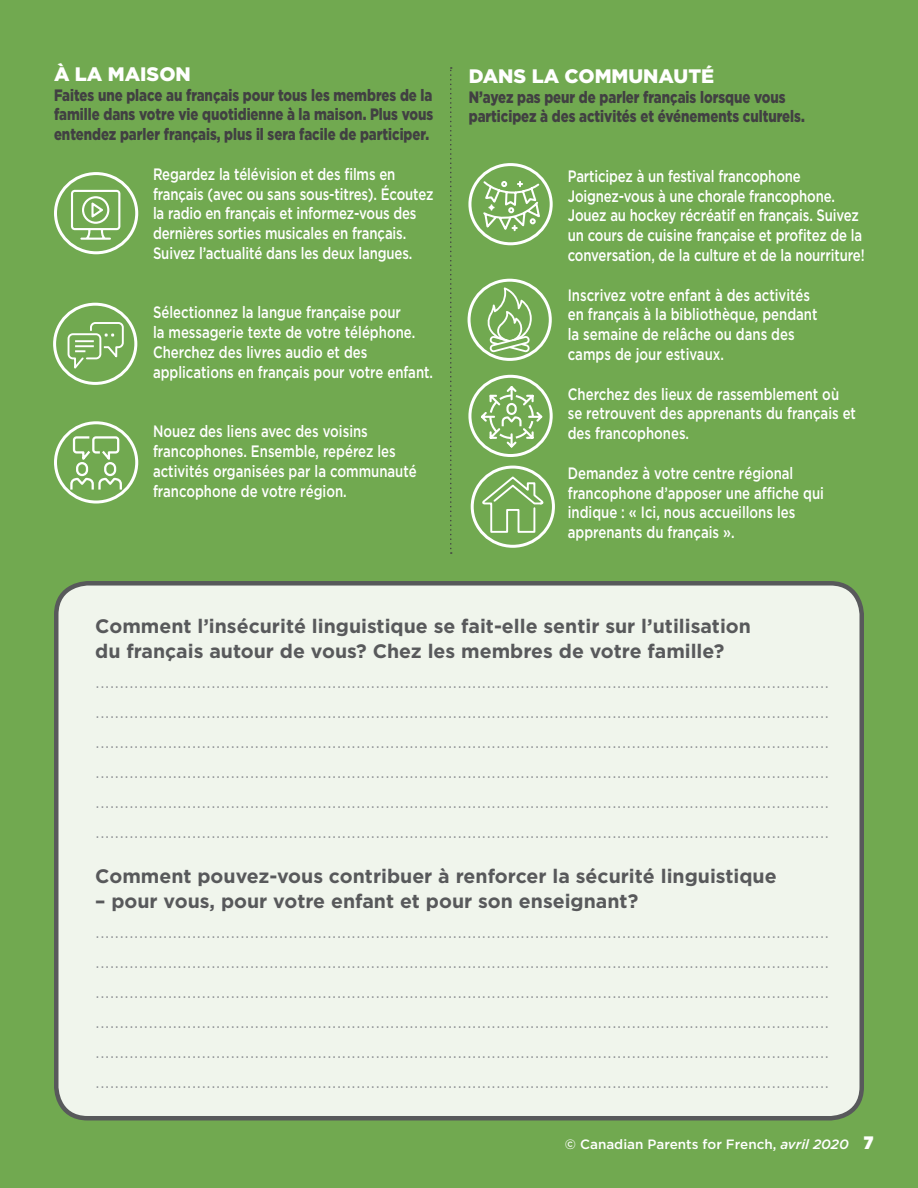
<style>
.page{position:relative;width:918px;height:1188px;background:#71a950}
.page>*{position:absolute;margin:0;border:0;box-sizing:border-box;transform-origin:0 0}
.t1{font:300 21px/30px "Gotham";color:#939598;text-align:justify}
.t2{font:700 19.5px/25.2px "Gotham";color:#58595b}
.t3{font:900 19.5px "Gotham";color:#fff}
.t4{font:500 16.5px/19.8px "Gotham";color:#fff;scale:.8 1}
.t5{font:900 16.5px/19.8px "Gotham";color:#414042;text-align:justify;scale:.8 1}
.t6{font:500 13.5px "Gotham";color:#fff}
.s1{font-style:italic}
.s2{font-family:"Gotham Narrow";font-weight:900;font-size:18px}
</style>
<div class="page">
<svg style="left:470px;top:165px;width:81px;height:79px"></svg>
<div style="left:468px;top:163px;width:85px;height:82px;border:3px solid #fff;border-radius:50%"></div>
<svg style="left:56px;top:174px;width:81px;height:79px"></svg>
<div style="left:54px;top:172px;width:84px;height:82px;border:3px solid #fff;border-radius:50%"></div>
<div style="left:56px;top:583px;width:806px;height:535px;background:#f0f5ec;border-radius:32px"></div>
<div style="left:54px;top:581px;width:810px;height:539px;border:4px solid #58595b;border-radius:32px"></div>
<svg style="left:482px;top:179px;width:60px;height:55px"></svg>
<svg style="left:71px;top:190px;width:49px;height:50px"></svg>
<svg style="left:450px;top:67px;width:2px;height:487px"></svg>
<div style="left:53px;top:303px;width:84px;height:82px;border:3px solid #fff;border-radius:50%"></div>
<svg style="left:67px;top:322px;width:58px;height:51px"></svg>
<div style="left:54px;top:421px;width:84px;height:83px;border:3px solid #fff;border-radius:50%"></div>
<div style="left:76px;top:462px;width:12px;height:14px;border:2px solid #fff;border-radius:5px"></div>
<svg style="left:69px;top:477px;width:54px;height:15px"></svg>
<div style="left:104px;top:462px;width:12px;height:14px;border:2px solid #fff;border-radius:5px"></div>
<svg style="left:72px;top:436px;width:48px;height:29px"></svg>
<div style="left:468px;top:279px;width:84px;height:82px;border:3px solid #fff;border-radius:50%"></div>
<svg style="left:487px;top:287px;width:45px;height:65px"></svg>
<svg style="left:470px;top:376px;width:81px;height:80px"></svg>
<div style="left:468px;top:375px;width:85px;height:82px;border:3px solid #fff;border-radius:50%"></div>
<svg style="left:479px;top:384px;width:65px;height:65px"></svg>
<svg style="left:472px;top:467px;width:81px;height:79px"></svg>
<div style="left:471px;top:466px;width:84px;height:82px;border:3px solid #fff;border-radius:50%"></div>
<svg style="left:483px;top:475px;width:60px;height:59px"></svg>
<p class="t3" style="left:54px;top:60px;width:138px">À LA MAISON</p>
<p class="t5" style="left:54px;top:85px;width:476px">Faites une place au français pour tous les membres de la famille dans votre vie quotidienne à la maison. Plus vous entendez parler français, plus il sera facile de participer.</p>
<p class="t4" style="left:153px;top:164px;width:352px">Regardez la télévision et des films en français (avec ou sans sous-titres). Écoutez la radio en français et informez-vous des dernières sorties musicales en français.<br>Suivez l’actualité dans les deux langues.</p>
<p class="t4" style="left:153px;top:302px;width:352px">Sélectionnez la langue française pour<br>la messagerie texte de votre téléphone.<br>Cherchez des livres audio et des applications en français pour votre enfant.</p>
<p class="t4" style="left:153px;top:421px;width:331px">Nouez des liens avec des voisins francophones. Ensemble, repérez les activités organisées par la communauté francophone de votre région.</p>
<p class="t3" style="left:469px;top:63px;width:247px">DANS LA COMMUNAUTÉ</p>
<p class="t5" style="left:469px;top:87px;width:422px">N’ayez pas peur de parler français lorsque vous participez à des activités et événements culturels.</p>
<p class="t4" style="left:568px;top:166px;width:373px">Participez à un festival francophone Joignez-vous à une chorale francophone.<br>Jouez au hockey récréatif en français. Suivez un cours de cuisine française et profitez de la conversation, de la culture et de la nourriture!</p>
<p class="t4" style="left:568px;top:285px;width:314px">Inscrivez votre enfant à des activités en français à la bibliothèque, pendant la semaine de relâche ou dans des camps de jour estivaux.</p>
<p class="t4" style="left:568px;top:384px;width:362px">Cherchez des lieux de rassemblement où se retrouvent des apprenants du français et des francophones.</p>
<p class="t4" style="left:568px;top:463px;width:322px">Demandez à votre centre régional francophone d’apposer une affiche qui indique : « Ici, nous accueillons les apprenants du français ».</p>
<p class="t2" style="left:95px;top:613px;width:657px">Comment l’insécurité linguistique se fait-elle sentir sur l’utilisation du français autour de vous? Chez les membres de votre famille?</p>
<p class="t1" style="left:95px;top:665px;width:736px">........................................................................................................................................................ ........................................................................................................................................................ ........................................................................................................................................................ ........................................................................................................................................................ ........................................................................................................................................................ ........................................................................................................................................................</p>
<p class="t2" style="left:95px;top:863px;width:683px">Comment pouvez-vous contribuer à renforcer la sécurité linguistique</p>
<p class="t2" style="left:95px;top:888px;width:545px">– pour vous, pour votre enfant et pour son enseignant?</p>
<p class="t1" style="left:95px;top:915px;width:736px">........................................................................................................................................................ ........................................................................................................................................................ ........................................................................................................................................................ ........................................................................................................................................................ ........................................................................................................................................................ ........................................................................................................................................................</p>
<p class="t6" style="left:565px;top:1136px;width:310px">© Canadian Parents for French, <span class="s1">avril 2020</span> <span class="s2">7</span></p>
</div>
